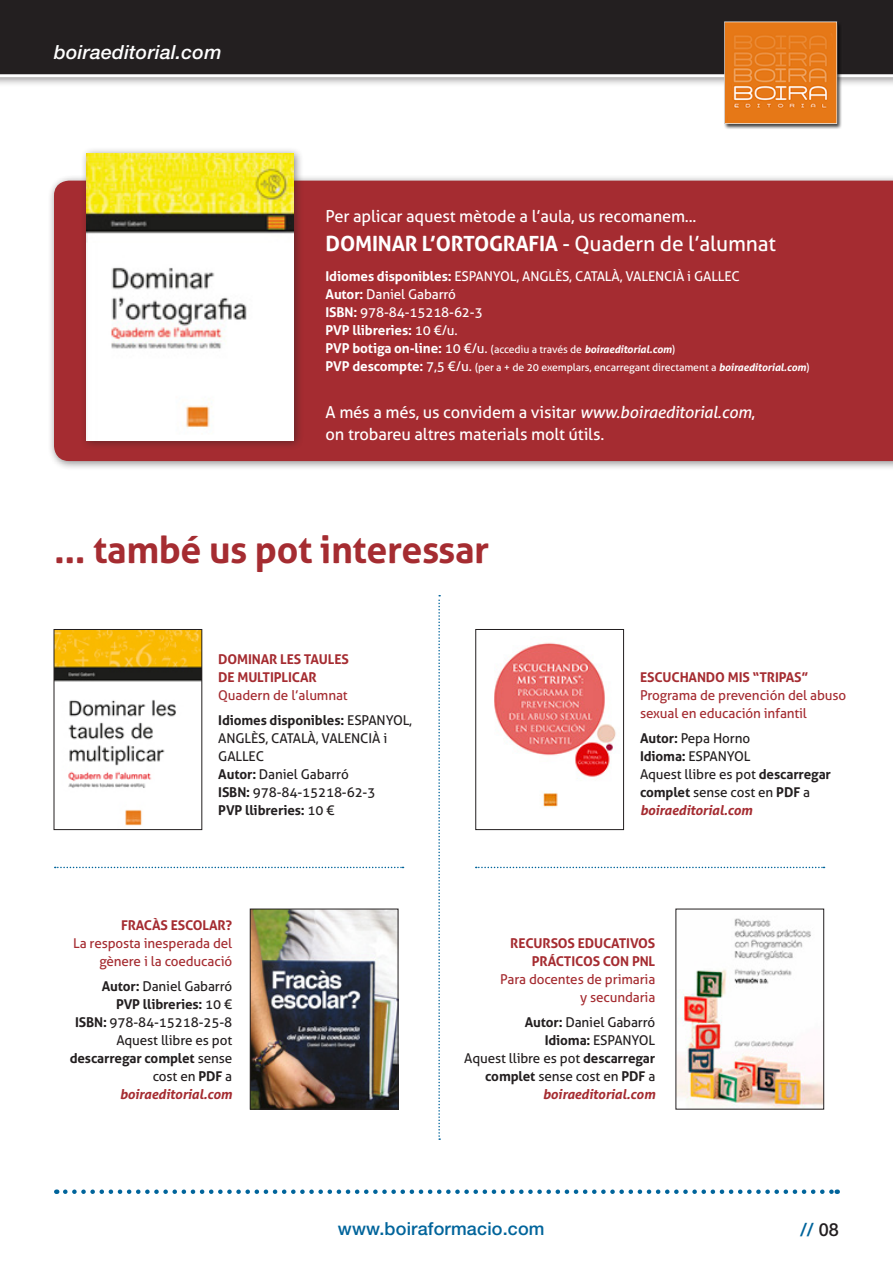
<style>
.page{position:relative;width:893px;height:1263px;background:#fff}
.page>*{position:absolute;margin:0;border:0;box-sizing:border-box;transform-origin:0 0}
.t1{font:700 37.5px "Aller";letter-spacing:-.01em;color:#a52c31}
.t2{font:700 21px "Aller";letter-spacing:-.01em;color:#fff}
.t3{font:italic 500 19.5px "Helvetica Neue LT Std";letter-spacing:.01em;color:#fff}
.t4{font:500 18px "Helvetica Neue LT Std";letter-spacing:.01em;color:#00649b}
.t5{font:16.5px/22.5px "Aller";letter-spacing:-.01em;color:#fff}
.t6{font:13.5px/18px "Aller";letter-spacing:-.01em;color:#231f20}
.t7{font:13.5px/18px "Aller";letter-spacing:-.01em;color:#a52c31;text-align:right}
.t8{font:13.5px "Aller";letter-spacing:-.01em;color:#fff}
.t9{font:700 13.5px/18px "Aller";letter-spacing:-.01em;color:#a52c31}
.t10{font:700 13.5px "Aller";letter-spacing:-.01em;color:#fff}
.t11{font:700 13.5px "Aller";letter-spacing:-.01em;color:#231f20}
.t12{font:10.5px "Aller";letter-spacing:-.01em;color:#fff}
.s1{font-weight:400}
.s2{font-weight:700}
.s3{font-weight:700;font-size:13.5px}
.s4{font-size:13.5px}
.s5{font-weight:700;font-style:italic}
.s6{font-style:italic}
.s7{font-weight:700;font-style:italic;color:#a52c31}
.s8{color:#231f20}
</style>
<div class="page">
<svg style="left:65px;top:1189px;width:773px;height:5px"></svg>
<div style="left:0;top:0;width:893px;height:87px;background:#231f20;opacity:.5"></div>
<div style="left:0;top:0;width:893px;height:77px;background:#231f20"></div>
<img style="left:722px;top:16px;width:126px;height:113px">
<div style="left:48px;top:174px;width:845px;height:297px;background:#231f20;opacity:.5"></div>
<div style="left:54px;top:181px;width:839px;height:280px;background:#a52c31"></div>
<svg style="left:438px;top:595px;width:2px;height:545px"></svg>
<svg style="left:55px;top:867px;width:349px;height:1px"></svg>
<svg style="left:476px;top:867px;width:348px;height:1px"></svg>
<img style="left:56px;top:631px;width:144px;height:195px">
<div style="left:54px;top:629px;width:148px;height:201px;border:1px solid #231f20"></div>
<img style="left:252px;top:911px;width:144px;height:196px">
<div style="left:250px;top:909px;width:148px;height:200px;border:1px solid #231f20"></div>
<img style="left:494px;top:642px;width:122px;height:165px">
<div style="left:475px;top:629px;width:149px;height:201px;border:1px solid #231f20"></div>
<img style="left:677px;top:918px;width:145px;height:189px">
<div style="left:80px;top:147px;width:224px;height:303px;background:#231f20;opacity:.5"></div>
<img style="left:86px;top:153px;width:208px;height:287px">
<p class="t3" style="left:54px;top:40px;width:169px">boiraeditorial.com</p>
<p class="t5" style="left:326px;top:205px;width:372px">Per aplicar aquest mètode a l’aula, us recomanem...</p>
<p class="t2" style="left:326px;top:231px;width:452px">DOMINAR L’ORTOGRAFIA <span class="s1">- Quadern de l’alumnat</span></p>
<p class="t8" style="left:326px;top:268px;width:416px"><span class="s2">Idiomes disponibles:</span> ESPANYOL, ANGLÈS, CATALÀ, VALENCIÀ i GALLEC</p>
<p class="t8" style="left:326px;top:286px;width:132px"><span class="s2">Autor:</span> Daniel Gabarró</p>
<p class="t8" style="left:326px;top:304px;width:159px"><span class="s2">ISBN:</span> 978-84-15218-62-3</p>
<p class="t10" style="left:326px;top:322px;width:134px">PVP llibreries: <span class="s1">10 €/u.</span></p>
<p class="t12" style="left:326px;top:343px;width:351px"><span class="s3">PVP botiga on-line:</span> <span class="s4">10 €/u.</span> (accediu a través de <span class="s5">boiraeditorial.com</span>)</p>
<p class="t12" style="left:326px;top:361px;width:485px"><span class="s3">PVP descompte:</span> <span class="s4">7,5 €/u.</span> (per a + de 20 exemplars, encarregant directament a <span class="s5">boiraeditorial.com</span>)</p>
<p class="t5" style="left:326px;top:401px;width:431px">A més a més, us convidem a visitar <span class="s6">www.boiraeditorial.com</span>, on trobareu altres materials molt útils.</p>
<p class="t1" style="left:54px;top:526px;width:437px">... també us pot interessar</p>
<p class="t9" style="left:218px;top:650px;width:132px">DOMINAR LES TAULES<br>DE MULTIPLICAR</p>
<p class="t7" style="left:218px;top:686px;width:131px">Quadern de l’alumnat</p>
<p class="t6" style="left:218px;top:711px;width:195px"><span class="s2">Idiomes disponibles:</span> ESPANYOL,<br>ANGLÈS, CATALÀ, VALENCIÀ i<br>GALLEC<br><span class="s2">Autor:</span> Daniel Gabarró<br><span class="s2">ISBN:</span> 978-84-15218-62-3<br><span class="s2">PVP llibreries:</span> 10 €</p>
<p class="t9" style="left:640px;top:668px;width:170px">ESCUCHANDO MIS “TRIPAS”</p>
<p class="t7" style="left:640px;top:686px;width:208px;text-align:left">Programa de prevención del abuso sexual en educación infantil</p>
<p class="t6" style="left:640px;top:729px;width:192px"><span class="s2">Autor:</span> Pepa Horno<br><span class="s2">Idioma:</span> ESPANYOL<br>Aquest llibre es pot <span class="s2">descarregar complet</span> sense cost en <span class="s2">PDF</span> a <span class="s7">boiraeditorial.com</span></p>
<p class="t7" style="left:73px;top:916px;width:161px"><span class="s2">FRACÀS ESCOLAR?<br></span>La resposta inesperada del gènere i la coeducació</p>
<p class="t6" style="left:102px;top:977px;width:132px"><span class="s2">Autor:</span> Daniel Gabarró</p>
<p class="t11" style="left:116px;top:996px;width:118px">PVP llibreries: <span class="s1">10 €</span></p>
<p class="t6" style="left:75px;top:1013px;width:159px"><span class="s2">ISBN:</span> 978-84-15218-25-8</p>
<p class="t6" style="left:70px;top:1031px;width:164px;text-align:right">Aquest llibre es pot <span class="s2">descarregar complet</span> sense cost en <span class="s2">PDF</span> a <span class="s7">boiraeditorial.com</span></p>
<p class="t9" style="left:510px;top:934px;width:147px;text-align:right">RECURSOS EDUCATIVOS<br>PRÁCTICOS CON PNL</p>
<p class="t7" style="left:500px;top:970px;width:157px">Para docentes de primaria y secundaria</p>
<p class="t6" style="left:464px;top:1013px;width:192px;text-align:right"><span class="s2">Autor:</span> Daniel Gabarró<br><span class="s2">Idioma:</span> ESPANYOL<br>Aquest llibre es pot <span class="s2">descarregar complet</span> sense cost en <span class="s2">PDF</span> a <span class="s7">boiraeditorial.com</span></p>
<p class="t4" style="left:338px;top:1218px;width:208px">www.boiraformacio.com</p>
<p class="t4" style="left:801px;top:1218px;width:40px">// <span class="s8">08</span></p>
</div>
